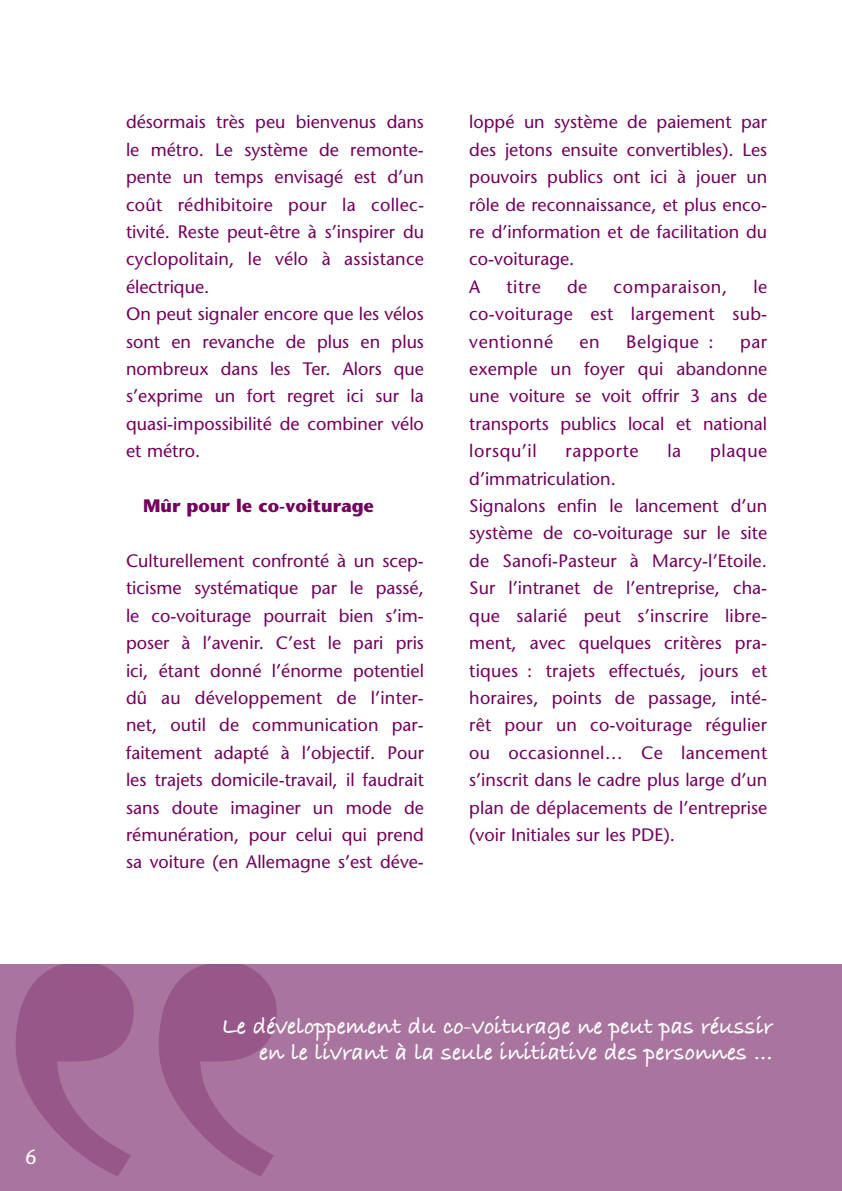
<style>
.page{position:relative;width:842px;height:1191px;background:#fff}
.page>*{position:absolute;margin:0;border:0;box-sizing:border-box;transform-origin:0 0}
.t1{font:24px/26px "Bradley Hand ITCTT Bold";color:#fff;text-align:right}
.t2{font:20.6px "Stone Sans";color:#fff}
.t3{font:18px/27.4px "Stone Sans";color:#74015e}
.t4{font:700 18px "Stone Sans";color:#74015e}
.t5{font:18px "Stone Sans";letter-spacing:.03em;color:#74015e}
.t6{font:18px "Stone Sans";letter-spacing:.035em;color:#74015e}
</style>
<div class="page">
<img style="left:0;top:964px;width:842px;height:227px">
<p class="t2" style="left:25px;top:1143px;width:13px">6</p>
<p class="t3" style="left:126px;top:108px;width:300px">désormais très peu bienvenus dans le métro. Le système de remonte&shy;pente un temps envisagé est d’un coût rédhibitoire pour la collec&shy;tivité. Reste peut-être à s’inspirer du cyclopolitain, le vélo à assistance électrique.<br>On peut signaler encore que les vélos sont en revanche de plus en plus nombreux dans les Ter. Alors que s’exprime un fort regret ici sur la quasi-impossibilité de combiner vélo et métro.</p>
<p class="t4" style="left:143px;top:494px;width:232px">Mûr pour le co-voiturage</p>
<p class="t3" style="left:126px;top:547px;width:299px;text-align:justify">Culturellement confronté à un scep&shy;ticisme systématique par le passé, le co-voiturage pourrait bien s’im&shy;poser à l’avenir. C’est le pari pris ici, étant donné l’énorme potentiel dû au développement de l’inter&shy;net, outil de communication par&shy;faitement adapté à l’objectif. Pour les trajets domicile-travail, il faudrait sans doute imaginer un mode de rémunération, pour celui qui prend sa voiture (en Allemagne s’est déve-</p>
<p class="t3" style="left:469px;top:108px;width:299px">loppé un système de paiement par des jetons ensuite convertibles). Les pouvoirs publics ont ici à jouer un rôle de reconnaissance, et plus enco&shy;re d’information et de facilitation du co-voiturage.<br>A</p>
<p class="t3" style="left:469px;top:273px;width:299px;text-align:justify;text-indent:284px">le co-voiturage est largement sub&shy;ventionné</p>
<p class="t3" style="left:506px;top:273px;width:36px">titre</p>
<p class="t3" style="left:567px;top:273px;width:22px">de</p>
<p class="t5" style="left:614px;top:275px;width:115px">comparaison,</p>
<p class="t3" style="left:580px;top:327px;width:22px">en</p>
<p class="t5" style="left:626px;top:330px;width:89px">Belgique :</p>
<p class="t3" style="left:469px;top:327px;width:300px;text-align:justify;text-indent:271px">par exemple un foyer qui abandonne une voiture se voit offrir 3 ans de transports publics local et national lorsqu’il</p>
<p class="t6" style="left:565px;top:440px;width:75px">rapporte</p>
<p class="t3" style="left:667px;top:437px;width:15px">la</p>
<p class="t3" style="left:710px;top:437px;width:59px">plaque</p>
<p class="t3" style="left:469px;top:464px;width:300px">d’immatriculation.<br>Signalons enfin le lancement d’un système de co-voiturage sur le site de Sanofi-Pasteur à Marcy-l’Etoile.<br>Sur l’intranet de l’entreprise, cha&shy;que salarié peut s’inscrire libre&shy;ment, avec quelques critères pra&shy;tiques : trajets effectués, jours et horaires, points de passage, inté&shy;rêt pour un co-voiturage régulier ou occasionnel… Ce lancement s’inscrit dans le cadre plus large d’un plan de déplacements de l’entreprise (voir Initiales sur les PDE).</p>
<h1 class="t1" style="left:222px;top:1014px;width:553px">Le développement du co-voiturage ne peut pas réussir en le livrant à la seule initiative des personnes ...</h1>
</div>
